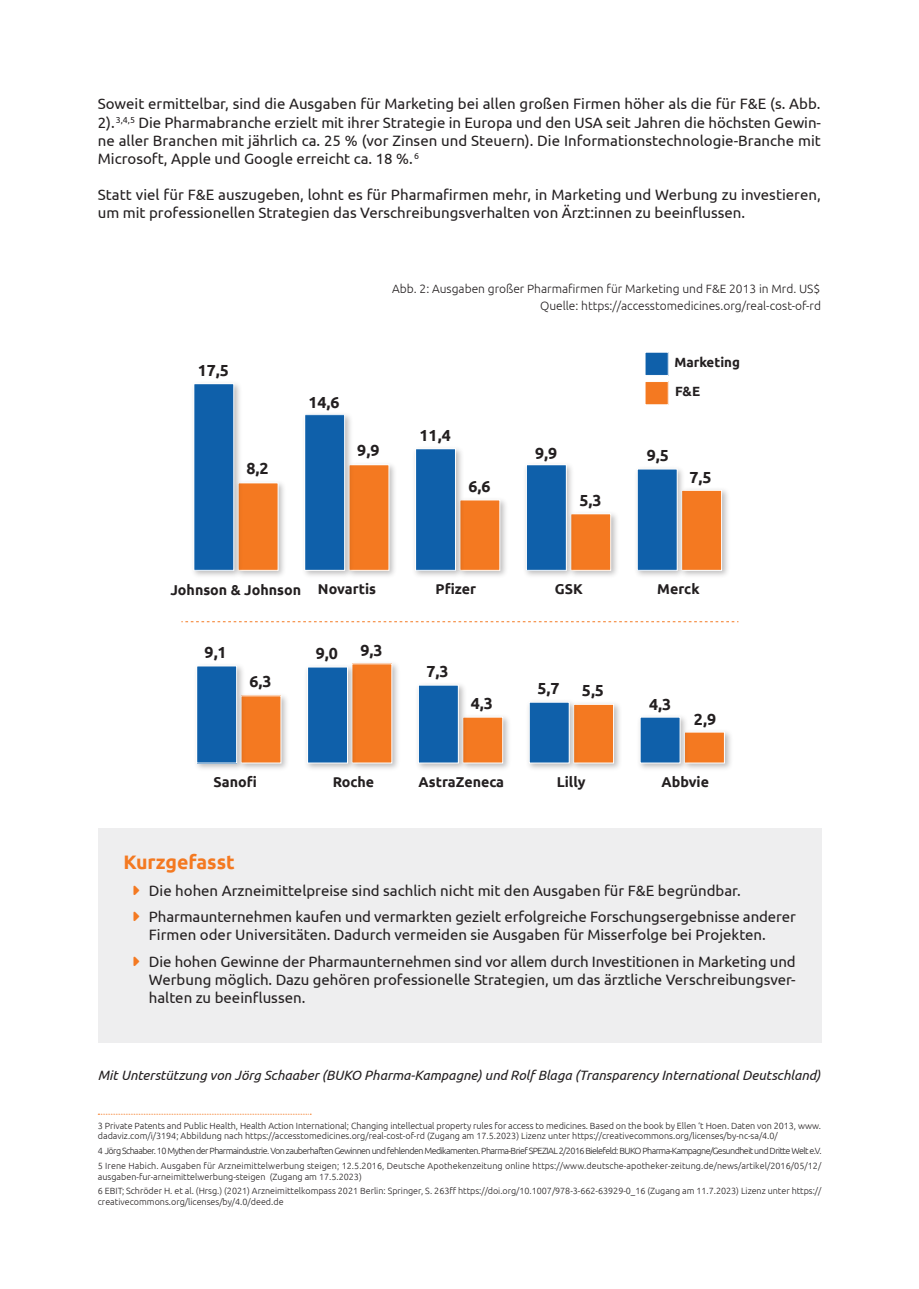
<style>
.page{position:relative;width:919px;height:1289px;background:#fff}
.page>*{position:absolute;margin:0;border:0;box-sizing:border-box;transform-origin:0 0}
.t1{font:700 19.5px "Ubuntu";color:#f47921}
.t2{font:700 16.05px "Ubuntu";color:#231f20}
.t3{font:15px/18px "Ubuntu";color:#231f20}
.t4{font:700 14.25px "Ubuntu";color:#231f20}
.t5{font:italic 13.5px "Ubuntu";color:#231f20}
.t6{font:700 13.35px/28.5px "Ubuntu";color:#231f20}
.t7{font:300 12px/17px "Ubuntu";color:#231f20;text-align:right}
.t8{font:300 9px/10.5px "Ubuntu";letter-spacing:-.005em;color:#231f20}
.t9{font:300 9px/14.7px "Ubuntu";letter-spacing:-.065em;color:#231f20}
</style>
<div class="page">
<svg style="left:98px;top:1113px;width:213px;height:1px"></svg>
<div style="left:98px;top:828px;width:723px;height:214px;background:#eeeeef"></div>
<img style="left:244px;top:483px;width:40px;height:93px">
<div style="left:238px;top:483px;width:40px;height:87px;background:#f47921"></div>
<div style="left:238px;top:482px;width:40px;height:89px;border:1px solid #fff"></div>
<img style="left:355px;top:465px;width:40px;height:111px">
<div style="left:349px;top:465px;width:40px;height:105px;background:#f47921"></div>
<div style="left:348px;top:464px;width:41px;height:107px;border:1px solid #fff"></div>
<img style="left:466px;top:500px;width:40px;height:76px">
<div style="left:460px;top:500px;width:40px;height:70px;background:#f47921"></div>
<div style="left:459px;top:499px;width:41px;height:72px;border:1px solid #fff"></div>
<img style="left:577px;top:514px;width:40px;height:62px">
<div style="left:570px;top:514px;width:40px;height:56px;background:#f47921"></div>
<div style="left:570px;top:513px;width:41px;height:58px;border:1px solid #fff"></div>
<img style="left:688px;top:489px;width:40px;height:87px">
<div style="left:681px;top:490px;width:40px;height:80px;background:#f47921"></div>
<div style="left:681px;top:490px;width:41px;height:81px;border:1px solid #fff"></div>
<img style="left:247px;top:696px;width:40px;height:73px">
<div style="left:241px;top:695px;width:40px;height:68px;background:#f47921"></div>
<img style="left:358px;top:664px;width:40px;height:105px">
<div style="left:352px;top:664px;width:40px;height:99px;background:#f47921"></div>
<img style="left:469px;top:717px;width:40px;height:52px">
<div style="left:463px;top:717px;width:39px;height:46px;background:#f47921"></div>
<div style="left:462px;top:716px;width:41px;height:47px;border:1px solid #fff"></div>
<img style="left:580px;top:703px;width:40px;height:66px">
<div style="left:573px;top:704px;width:40px;height:59px;background:#f47921"></div>
<div style="left:573px;top:704px;width:41px;height:59px;border:1px solid #fff"></div>
<img style="left:690px;top:732px;width:41px;height:37px">
<div style="left:684px;top:732px;width:40px;height:31px;background:#f47921"></div>
<div style="left:684px;top:731px;width:40px;height:32px;border:1px solid #fff"></div>
<img style="left:194px;top:384px;width:50px;height:192px">
<div style="left:194px;top:384px;width:40px;height:186px;background:#0f60aa"></div>
<div style="left:193px;top:383px;width:41px;height:188px;border:1px solid #fff"></div>
<img style="left:305px;top:415px;width:50px;height:161px">
<div style="left:305px;top:414px;width:39px;height:156px;background:#0f60aa"></div>
<div style="left:304px;top:414px;width:41px;height:157px;border:1px solid #fff"></div>
<img style="left:414px;top:449px;width:52px;height:127px">
<div style="left:415px;top:449px;width:40px;height:121px;background:#0f60aa"></div>
<div style="left:415px;top:448px;width:41px;height:123px;border:1px solid #fff"></div>
<img style="left:525px;top:465px;width:52px;height:111px">
<div style="left:526px;top:465px;width:40px;height:105px;background:#0f60aa"></div>
<div style="left:526px;top:464px;width:40px;height:107px;border:1px solid #fff"></div>
<img style="left:637px;top:469px;width:51px;height:107px">
<div style="left:637px;top:469px;width:40px;height:101px;background:#0f60aa"></div>
<div style="left:636px;top:468px;width:41px;height:103px;border:1px solid #fff"></div>
<img style="left:197px;top:666px;width:50px;height:103px">
<div style="left:197px;top:666px;width:39px;height:97px;background:#0f60aa"></div>
<div style="left:196px;top:665px;width:41px;height:98px;border:1px solid #fff"></div>
<img style="left:306px;top:663px;width:52px;height:106px">
<div style="left:307px;top:667px;width:40px;height:96px;background:#0f60aa"></div>
<div style="left:307px;top:666px;width:41px;height:97px;border:1px solid #fff"></div>
<img style="left:417px;top:685px;width:52px;height:84px">
<div style="left:418px;top:685px;width:40px;height:78px;background:#0f60aa"></div>
<div style="left:418px;top:684px;width:41px;height:79px;border:1px solid #fff"></div>
<img style="left:528px;top:702px;width:52px;height:67px">
<div style="left:529px;top:702px;width:40px;height:61px;background:#0f60aa"></div>
<div style="left:529px;top:701px;width:40px;height:62px;border:1px solid #fff"></div>
<img style="left:640px;top:717px;width:50px;height:52px">
<div style="left:640px;top:717px;width:40px;height:46px;background:#0f60aa"></div>
<div style="left:639px;top:716px;width:41px;height:47px;border:1px solid #fff"></div>
<div style="left:645px;top:381px;width:23px;height:24px;background:#f47921"></div>
<div style="left:644px;top:381px;width:24px;height:24px;border:1px solid #fff"></div>
<div style="left:645px;top:352px;width:23px;height:23px;background:#0f60aa"></div>
<div style="left:644px;top:352px;width:24px;height:24px;border:1px solid #fff"></div>
<svg style="left:181px;top:621px;width:557px;height:1px"></svg>
<p class="t3" style="left:98px;top:95px;width:724px;text-align:justify">Soweit ermittelbar, sind die Ausgaben für Marketing bei allen großen Firmen höher als die für F&amp;E (s. Abb.<br>2). <sup>3,4,5</sup> Die Pharmabranche erzielt mit ihrer Strategie in Europa und den USA seit Jahren die höchsten Gewin&shy;ne aller Branchen mit jährlich ca. 25 % (vor Zinsen und Steuern). Die Informationstechnologie-Branche mit Microsoft, Apple und Google erreicht ca. 18 %. <sup>6</sup></p>
<p class="t3" style="left:98px;top:185px;width:724px">Statt viel für F&amp;E auszugeben, lohnt es für Pharmafirmen mehr, in Marketing und Werbung zu investieren, um mit professionellen Strategien das Verschreibungsverhalten von Ärzt:innen zu beeinflussen.</p>
<p class="t2" style="left:198px;top:360px;width:33px">17,5</p>
<p class="t2" style="left:246px;top:459px;width:24px">8,2</p>
<p class="t2" style="left:308px;top:392px;width:33px">14,6</p>
<p class="t7" style="left:392px;top:279px;width:430px">Abb. 2: Ausgaben großer Pharmafirmen für Marketing und F&amp;E 2013 in Mrd. US$<br>Quelle: https://accesstomedicines.org/real-cost-of-rd</p>
<p class="t6" style="left:674px;top:348px;width:67px">Marketing<br>F&amp;E</p>
<p class="t2" style="left:419px;top:425px;width:33px">11,4</p>
<p class="t2" style="left:357px;top:440px;width:24px">9,9</p>
<p class="t2" style="left:535px;top:443px;width:24px">9,9</p>
<p class="t2" style="left:646px;top:445px;width:24px">9,5</p>
<p class="t2" style="left:468px;top:476px;width:24px">6,6</p>
<p class="t2" style="left:579px;top:490px;width:24px">5,3</p>
<p class="t2" style="left:689px;top:467px;width:24px">7,5</p>
<p class="t4" style="left:170px;top:581px;width:207px">Johnson &amp; Johnson Novartis</p>
<p class="t4" style="left:435px;top:580px;width:42px">Pfizer</p>
<p class="t4" style="left:554px;top:580px;width:29px">GSK</p>
<p class="t4" style="left:657px;top:580px;width:44px">Merck</p>
<p class="t2" style="left:204px;top:642px;width:24px">9,1</p>
<p class="t2" style="left:316px;top:644px;width:24px">9,0</p>
<p class="t2" style="left:360px;top:640px;width:24px">9,3</p>
<p class="t2" style="left:249px;top:671px;width:24px">6,3</p>
<p class="t2" style="left:426px;top:661px;width:24px">7,3</p>
<p class="t2" style="left:471px;top:693px;width:24px">4,3</p>
<p class="t2" style="left:537px;top:678px;width:24px">5,7</p>
<p class="t2" style="left:582px;top:680px;width:24px">5,5</p>
<p class="t2" style="left:649px;top:694px;width:24px">4,3</p>
<p class="t2" style="left:694px;top:709px;width:24px">2,9</p>
<p class="t4" style="left:213px;top:773px;width:45px">Sanofi</p>
<p class="t4" style="left:333px;top:773px;width:43px">Roche</p>
<p class="t4" style="left:418px;top:773px;width:87px">AstraZeneca</p>
<p class="t4" style="left:556px;top:773px;width:30px">Lilly</p>
<p class="t4" style="left:661px;top:773px;width:49px">Abbvie</p>
<h1 class="t1" style="left:123px;top:850px;width:113px">Kurzgefasst</h1>
<p class="t3" style="left:149px;top:876px;width:648px;line-height:26.5px">Die hohen Arzneimittelpreise sind sachlich nicht mit den Ausgaben für F&amp;E begründbar.<br>Pharmaunternehmen kaufen und vermarkten gezielt erfolgreiche Forschungsergebnisse anderer</p>
<p class="t3" style="left:149px;top:921px;width:648px;line-height:26.5px">Firmen oder Universitäten. Dadurch vermeiden sie Ausgaben für Misserfolge bei Projekten.<br>Die hohen Gewinne der Pharmaunternehmen sind vor allem durch Investitionen in Marketing und</p>
<p class="t3" style="left:149px;top:970px;width:648px">Werbung möglich. Dazu gehören professionelle Strategien, um das ärztliche Verschreibungsver&shy;halten zu beeinflussen.</p>
<p class="t5" style="left:98px;top:1067px;width:724px">Mit Unterstützung von Jörg Schaaber (BUKO Pharma-Kampagne) und Rolf Blaga (Transparency International Deutschland)</p>
<p class="t8" style="left:98px;top:1120px;width:724px">3 Private Patents and Public Health, Health Action International; Changing intellectual property rules for access to medicines. Based on the book by Ellen ‘t Hoen. Daten von 2013, www. dadaviz.com/i/3194; Abbildung nach https://accesstomedicines.org/real-cost-of-rd (Zugang am 17.5.2023) Lizenz unter https://creativecommons.org/licenses/by-nc-sa/4.0/</p>
<p class="t9" style="left:98px;top:1143px;width:725px">4 Jörg Schaaber. 10 Mythen der Pharmaindustrie. Von zauberhaften Gewinnen und fehlenden Medikamenten. Pharma-Brief SPEZIAL 2/2016 Bielefeld: BUKO Pharma-Kampagne/Gesundheit und Dritte Welt e.V.<br>5 Irene Habich. Ausgaben für Arzneimittelwerbung steigen; 12.5.2016, Deutsche Apothekenzeitung online https://www.deutsche-apotheker-zeitung.de/news/artikel/2016/05/12/</p>
<p class="t8" style="left:98px;top:1168px;width:725px;line-height:14.7px">ausgaben-fur-arneimittelwerbung-steigen (Zugang am 17.5.2023)<br>6 EBIT; Schröder H. et al. (Hrsg.) (2021) Arzneimittelkompass 2021 Berlin: Springer, S. 263ff https://doi.org/10.1007/978-3-662-63929-0_16 (Zugang am 11.7.2023) Lizenz unter https://</p>
<p class="t8" style="left:98px;top:1195px;width:187px">creativecommons.org/licenses/by/4.0/deed.de</p>
</div>
